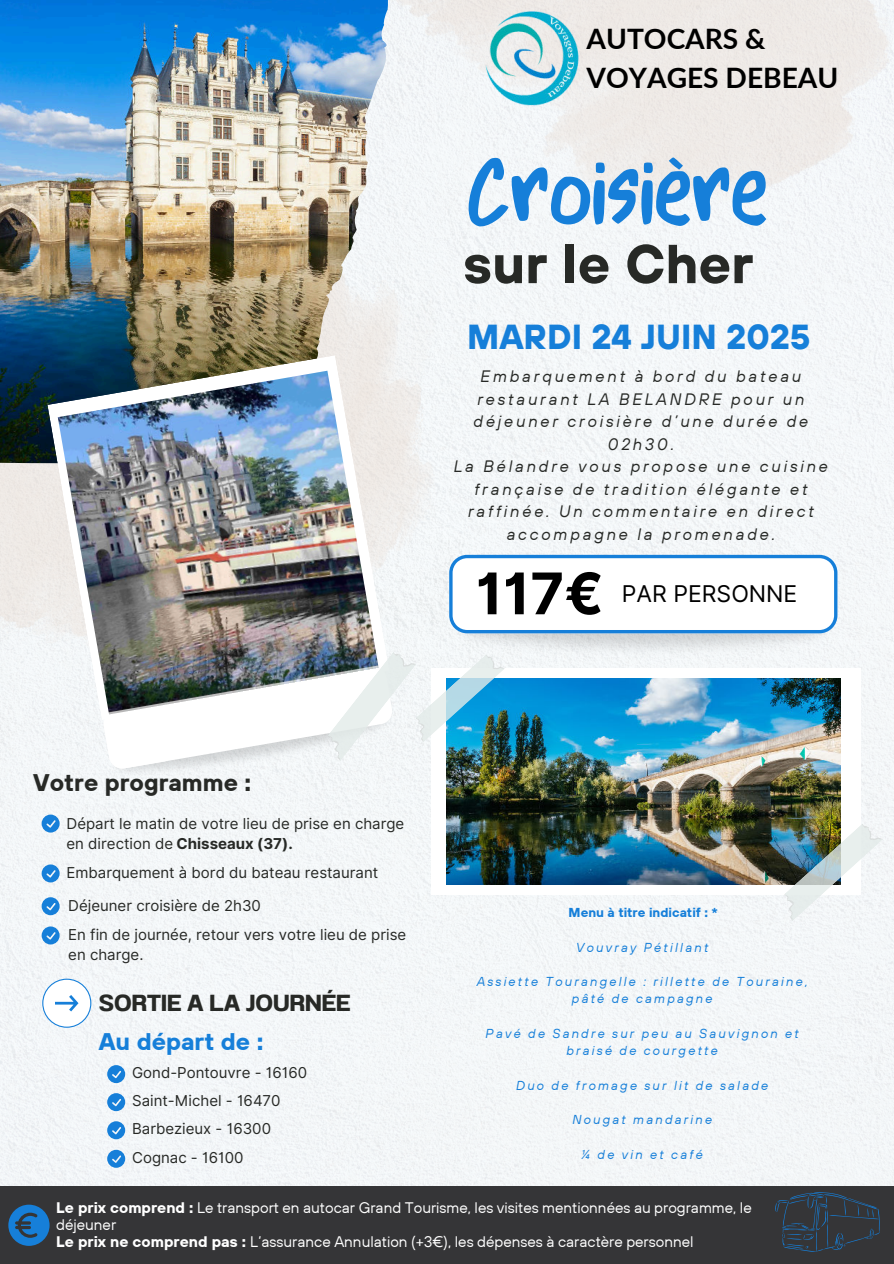
<style>
.page{position:relative;width:894px;height:1264px;background:#fff}
.page>*{position:absolute;margin:0;border:0;box-sizing:border-box;transform-origin:0 0}
.t1{font:99px "Kandy Yum";color:#167fd9}
.t2{font:700 57.45px "Inter";color:#000}
.t3{font:700 54.75px "TT Hoves";color:#272926}
.t4{font:700 34.65px "TT Hoves";color:#167fd9}
.t5{font:700 28.2px/39px "Lato";color:#000}
.t6{font:700 24px "TT Hoves";color:#272926}
.t7{font:700 24px "TT Hoves";color:#167fd9}
.t8{font:700 23.25px "Anantason";color:#272926}
.t9{font:23.1px "Inter";color:#000}
.t10{font:italic 16.5px/22.5px "TT Hoves";letter-spacing:.17em;color:#272926;text-align:center}
.t11{font:15.3px/17.1px "TT Hoves";color:#fff}
.t12{font:15px/28px "Inter";color:#272926}
.t13{font:italic 12.9px/17.2px "TT Hoves";letter-spacing:.17em;color:#167fd9;text-align:center}
.t14{font:700 12.9px "TT Hoves";color:#167fd9}
.s1{font-weight:700}
</style>
<div class="page">
<div style="left:0;top:317px;width:893px;height:869px;background:#f3f7f8"></div>
<div style="left:0;top:1186px;width:893px;height:77px;background:#353537"></div>
<img style="left:0;top:317px;width:440px;height:350px">
<img style="left:0;top:0;width:388px;height:464px">
<img style="left:449px;top:633px;width:388px;height:24px">
<svg style="left:449px;top:555px;width:388px;height:78px"></svg>
<svg style="left:107px;top:1065px;width:18px;height:18px"></svg>
<svg style="left:107px;top:1093px;width:18px;height:18px"></svg>
<svg style="left:107px;top:1121px;width:18px;height:18px"></svg>
<svg style="left:42px;top:814px;width:18px;height:18px"></svg>
<svg style="left:42px;top:864px;width:18px;height:18px"></svg>
<div style="left:97px;top:720px;width:304px;height:70px;background:#f3f6f8"></div>
<svg style="left:47px;top:355px;width:342px;height:365px"></svg>
<img style="left:58px;top:371px;width:320px;height:343px">
<div style="left:432px;top:668px;width:428px;height:226px;background:#fff"></div>
<img style="left:446px;top:678px;width:394px;height:206px">
<img style="left:102px;top:652px;width:403px;height:117px">
<img style="left:784px;top:823px;width:99px;height:98px">
<svg style="left:42px;top:978px;width:49px;height:49px"></svg>
<img style="left:224px;top:0;width:669px;height:317px">
<img style="left:467px;top:9px;width:130px;height:98px">
<svg style="left:8px;top:1204px;width:42px;height:41px"></svg>
<svg style="left:775px;top:1192px;width:104px;height:59px"></svg>
<svg style="left:107px;top:1149px;width:18px;height:18px"></svg>
<svg style="left:42px;top:926px;width:18px;height:18px"></svg>
<svg style="left:42px;top:897px;width:18px;height:18px"></svg>
<h3 class="t5" style="left:586px;top:18px;width:253px">AUTOCARS &amp;<br>VOYAGES DEBEAU</h3>
<h1 class="t1" style="left:467px;top:132px;width:302px">Croisière</h1>
<h3 class="t3" style="left:463px;top:227px;width:291px">sur le Cher</h3>
<h3 class="t4" style="left:467px;top:314px;width:345px">MARDI 24 JUIN 2025</h3>
<p class="t10" style="left:454px;top:365px;width:375px">Embarquement à bord du bateau restaurant LA BELANDRE pour un déjeuner croisière d’une durée de<br>02h30.<br>La Bélandre vous propose une cuisine française de tradition élégante et raffinée. Un commentaire en direct accompagne la promenade.</p>
<h3 class="t6" style="left:33px;top:766px;width:219px">Votre programme :</h3>
<p class="t12" style="left:67px;top:813px;width:339px;line-height:20.2px">Départ le matin de votre lieu de prise en charge en direction de <span class="s1">Chisseaux (37).</span></p>
<p class="t12" style="left:67px;top:858px;width:313px">Embarquement à bord du bateau restaurant</p>
<h2 class="t2" style="left:475px;top:551px;width:129px">117€</h2>
<h3 class="t9" style="left:621px;top:577px;width:177px">PAR PERSONNE</h3>
<p class="t12" style="left:68px;top:891px;width:194px">Déjeuner croisière de 2h30</p>
<p class="t14" style="left:568px;top:904px;width:151px">Menu à titre indicatif : *</p>
<p class="t13" style="left:576px;top:938px;width:134px">Vouvray Pétillant</p>
<p class="t13" style="left:476px;top:972px;width:332px">Assiette Tourangelle : rillette de Touraine, pâté de campagne</p>
<p class="t13" style="left:485px;top:1024px;width:315px">Pavé de Sandre sur peu au Sauvignon et braisé de courgette</p>
<p class="t13" style="left:516px;top:1076px;width:254px">Duo de fromage sur lit de salade</p>
<p class="t13" style="left:572px;top:1110px;width:141px">Nougat mandarine</p>
<p class="t13" style="left:581px;top:1145px;width:123px">¼ de vin et café</p>
<p class="t12" style="left:68px;top:924px;width:339px;line-height:20.2px">En fin de journée, retour vers votre lieu de prise en charge.</p>
<h3 class="t8" style="left:99px;top:984px;width:253px">SORTIE A LA JOURNÉE</h3>
<h3 class="t7" style="left:99px;top:1025px;width:166px">Au départ de :</h3>
<p class="t12" style="left:132px;top:1058px;width:176px">Gond-Pontouvre - 16160<br>Saint-Michel - 16470<br>Barbezieux - 16300</p>
<p class="t12" style="left:132px;top:1143px;width:113px">Cognac - 16100</p>
<p class="t11" style="left:56px;top:1198px;width:696px"><span class="s1">Le prix comprend :</span> Le transport en autocar Grand Tourisme, les visites mentionnées au programme, le déjeuner<br><span class="s1">Le prix ne comprend pas :</span> L’assurance Annulation (+3€), les dépenses à caractère personnel</p>
</div>
